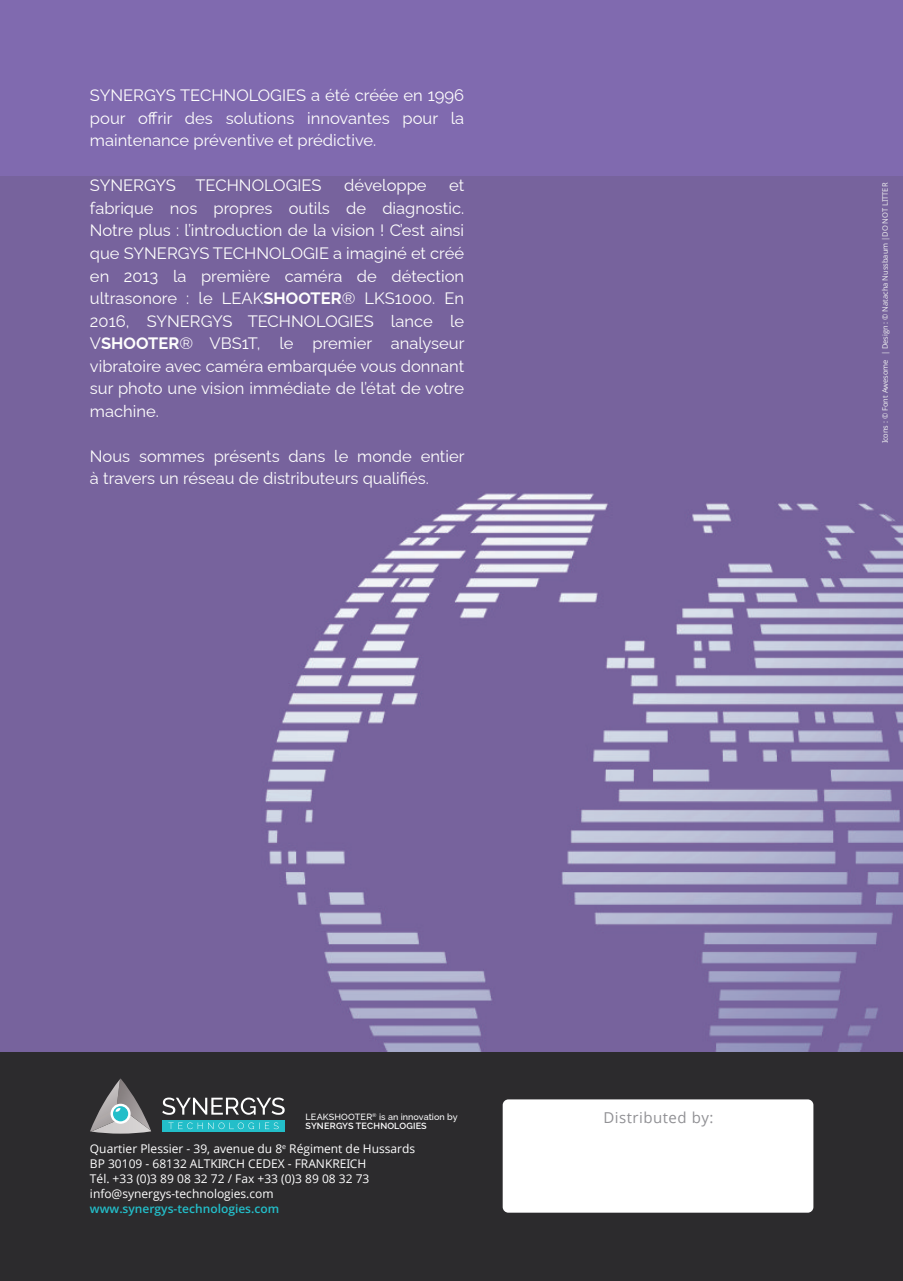
<style>
.page{position:relative;width:903px;height:1281px;background:#fff}
.page>*{position:absolute;margin:0;border:0;box-sizing:border-box;transform-origin:0 0}
.t1{font:16.5px/22.5px "Raleway";color:#fefefd;text-align:justify}
.t2{font:15px "Open Sans";letter-spacing:.03em;color:#919195}
.t3{font:12px/15px "Open Sans";color:#fff}
.t4{font:600 12px "Open Sans";color:#23bec9}
.t5{font:500 9px/9px "Raleway";color:#fff}
.t6{font:7.5px "Open Sans";color:#f0f1f1}
.s1{font-weight:700}
.s2{font-weight:600}
</style>
<div class="page">
<div style="left:1px;top:0;width:901px;height:1280px;background:#806aaf"></div>
<img style="left:1px;top:177px;width:901px;height:874px">
<div style="left:1px;top:1051px;width:901px;height:229px;background:#2c2b2d"></div>
<svg style="left:90px;top:1078px;width:61px;height:55px"></svg>
<svg style="left:162px;top:1097px;width:122px;height:17px"></svg>
<svg style="left:162px;top:1120px;width:122px;height:11px"></svg>
<svg style="left:168px;top:1122px;width:110px;height:6px"></svg>
<div style="left:502px;top:1099px;width:311px;height:113px;background:#fff;border-radius:6px"></div>
<p class="t1" style="left:90px;top:84px;width:375px">SYNERGYS TECHNOLOGIES a é té cré é e en 1996 pour offrir des solutions innovantes pour la maintenance pré ventive et pré dictive.</p>
<p class="t1" style="left:90px;top:174px;width:233px">SYNERGYS TECHNOLOGIES</p>
<p class="t1" style="left:344px;top:174px;width:84px">dé veloppe</p>
<p class="t1" style="left:90px;top:174px;width:376px;text-indent:359px">et fabrique nos propres outils de diagnostic.<br>Notre plus : l’introduction de la vision ! C’est ainsi que SYNERGYS TECHNOLOGIE a imaginé et cré é en 2013 la premiè re camé ra de dé tection ultrasonore : le LEAK<span class="s1">SHOOTER</span>® LKS1000. En 2016, SYNERGYS TECHNOLOGIES lance le V<span class="s1">SHOOTER</span>® VBS1T, le premier analyseur vibratoire avec camé ra embarqué e vous donnant sur photo une vision immé diate de l’é tat de votre machine.</p>
<p class="t1" style="left:90px;top:444px;width:376px">Nous sommes pré sents dans le monde entier à travers un ré seau de distributeurs qualifié s.</p>
<p class="t6" style="left:881px;top:443px;width:262px;rotate:-90deg">Icons : © Font Awesome | Design : © Natacha Nussbaum |DO NOT LITTER</p>
<p class="t5" style="left:305px;top:1112px;width:154px">LEAKSHOOTER<sup>®</sup> is an innovation by<br><span class="s2">SYNERGYS TECHNOLOGIES</span></p>
<p class="t2" style="left:603px;top:1111px;width:111px">Distributed by:</p>
<p class="t3" style="left:90px;top:1142px;width:326px">Quartier Plessier - 39, avenue du 8<sup>e</sup> Régiment de Hussards BP 30109 - 68132 ALTKIRCH CEDEX - FRANKREICH<br>Tél. +33 (0)3 89 08 32 72 / Fax +33 (0)3 89 08 32 73 info@synergys-technologies.com</p>
<p class="t4" style="left:90px;top:1199px;width:191px">www.synergys-technologies.com</p>
</div>
